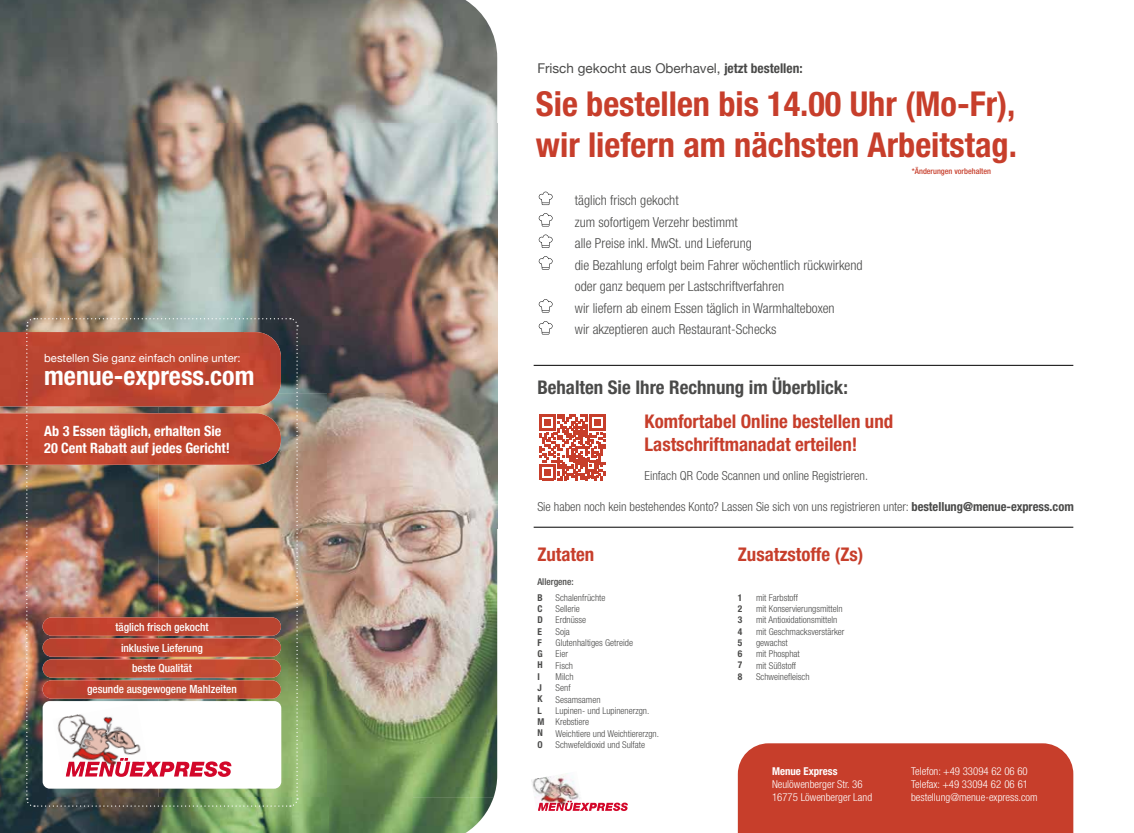
<style>
.page{position:relative;width:1134px;height:833px;background:#fff}
.page>*{position:absolute;margin:0;border:0;box-sizing:border-box;transform-origin:0 0}
.t1{font:700 condensed 34.38px/41.2px "Helvetica Neue";color:#c73e2b}
.t2{font:700 condensed 26px "Helvetica Neue";color:#fff}
.t3{font:700 condensed 18.88px/22.6px "Helvetica Neue";color:#c73e2b}
.t4{font:700 condensed 18.88px "Helvetica Neue";color:#4a4a49}
.t5{font:700 condensed 14.12px/17px "Helvetica Neue";color:#fff}
.t6{font:300 condensed 13.75px/21.5px "Helvetica Neue";color:#4a4a49}
.t7{font:13.5px "Helvetica Neue";color:#4a4a49}
.t8{font:300 condensed 12.5px "Helvetica Neue";color:#4a4a49}
.t9{font:500 condensed 11.25px/20.8px "Helvetica Neue";color:#fff;text-align:center}
.t10{font:11.25px "Helvetica Neue";color:#fff}
.t11{font:300 condensed 10.88px/13px "Helvetica Neue";color:#fff}
.t12{font:700 condensed 10.88px "Helvetica Neue";color:#fff}
.t13{font:300 condensed 9.38px/11.2px "Helvetica Neue";color:#4a4a49}
.t14{font:700 condensed 9.38px/11.2px "Helvetica Neue";color:#4a4a49}
.t15{font:500 condensed 9.38px "Helvetica Neue";color:#4a4a49}
.t16{font:500 condensed 8.12px "Helvetica Neue";color:#c73e2b}
.s1{font-weight:700;font-stretch:condensed}
.s2{font-weight:700}
</style>
<div class="page">
<img style="left:0;top:0;width:497px;height:258px">
<img style="left:0;top:258px;width:243px;height:59px">
<img style="left:243px;top:258px;width:169px;height:59px">
<img style="left:412px;top:258px;width:85px;height:59px">
<div style="left:738px;top:743px;width:335px;height:90px;background:#c73e2b"></div>
<img style="left:0;top:317px;width:497px;height:516px">
<img style="left:531px;top:773px;width:49px;height:27px">
<svg style="left:538px;top:800px;width:90px;height:11px"></svg>
<svg style="left:539px;top:192px;width:14px;height:13px"></svg>
<svg style="left:539px;top:213px;width:14px;height:13px"></svg>
<svg style="left:539px;top:235px;width:14px;height:13px"></svg>
<svg style="left:539px;top:256px;width:14px;height:13px"></svg>
<svg style="left:539px;top:299px;width:14px;height:13px"></svg>
<svg style="left:539px;top:321px;width:14px;height:13px"></svg>
<svg style="left:540px;top:415px;width:65px;height:65px"></svg>
<hr style="left:534px;top:527px;width:539px;height:1px;background:#000">
<hr style="left:534px;top:365px;width:539px;height:1px;background:#000">
<p class="t10" style="left:44px;top:350px;width:198px">bestellen Sie ganz einfach online unter:</p>
<h2 class="t2" style="left:44px;top:360px;width:212px">menue-express.com</h2>
<h3 class="t5" style="left:44px;top:422px;width:187px">Ab 3 Essen täglich, erhalten Sie<br>20 Cent Rabatt auf jedes Gericht!</h3>
<p class="t9" style="left:87px;top:616px;width:151px">täglich frisch gekocht<br>inklusive Lieferung<br>beste Qualität<br>gesunde ausgewogene Mahlzeiten</p>
<h3 class="t7" style="left:537px;top:59px;width:267px">Frisch gekocht aus Oberhavel, <span class="s1">jetzt bestellen:</span></h3>
<h1 class="t1" style="left:536px;top:83px;width:482px">Sie bestellen bis 14.00 Uhr (Mo-Fr), wir liefern am nächsten Arbeitstag.</h1>
<p class="t16" style="left:912px;top:166px;width:81px">*Änderungen vorbehalten</p>
<p class="t6" style="left:575px;top:189px;width:289px">täglich frisch gekocht<br>zum sofortigem Verzehr bestimmt<br>alle Preise inkl. MwSt. und Lieferung<br>die Bezahlung erfolgt beim Fahrer wöchentlich rückwirkend oder ganz bequem per Lastschriftverfahren<br>wir liefern ab einem Essen täglich in Warmhalteboxen<br>wir akzeptieren auch Restaurant-Schecks</p>
<h3 class="t4" style="left:537px;top:376px;width:312px">Behalten Sie Ihre Rechnung im Überblick:</h3>
<h3 class="t3" style="left:644px;top:409px;width:250px">Komfortabel Online bestellen und<br>Lastschriftmanadat erteilen!</h3>
<h3 class="t8" style="left:644px;top:468px;width:225px">Einfach QR Code Scannen und online Registrieren.</h3>
<h3 class="t8" style="left:537px;top:499px;width:538px">Sie haben noch kein bestehendes Konto? Lassen Sie sich von uns registrieren unter: <span class="s2">bestellung@menue-express.com</span></h3>
<h3 class="t3" style="left:537px;top:542px;width:58px">Zutaten</h3>
<p class="t15" style="left:537px;top:576px;width:38px">Allergene:</p>
<p class="t14" style="left:537px;top:591px;width:8px">B<br>C<br>D<br>E<br>F<br>G<br>H<br>I<br>J<br>K<br>L<br>M<br>N<br>O</p>
<p class="t13" style="left:556px;top:592px;width:105px">Schalenfrüchte<br>Sellerie<br>Erdnüsse<br>Soja<br>Glutenhaltiges Getreide<br>Eier<br>Fisch<br>Milch<br>Senf<br>Sesamsamen<br>Lupinen- und Lupinenerzgn.<br>Krebstiere<br>Weichtiere und Weichtiererzgn.<br>Schwefeldioxid und Sulfate</p>
<h3 class="t3" style="left:738px;top:542px;width:127px">Zusatzstoffe (Zs)</h3>
<p class="t13" style="left:756px;top:592px;width:90px">mit Farbstoff<br>mit Konservierungsmitteln mit Antioxidationsmitteln mit Geschmacksverstärker gewachst<br>mit Phosphat<br>mit Süßstoff<br>Schweinefleisch</p>
<p class="t14" style="left:738px;top:591px;width:6px;text-align:justify">1<br>2<br>3<br>4<br>5<br>6<br>7<br>8</p>
<p class="t12" style="left:772px;top:764px;width:67px">Menue Express</p>
<p class="t11" style="left:772px;top:777px;width:102px">Neulöwenberger Str. 36<br>16775 Löwenberger Land</p>
<p class="t11" style="left:911px;top:764px;width:128px">Telefon: +49 33094 62 06 60<br>Telefax: +49 33094 62 06 61 bestellung@menue-express.com</p>
</div>
